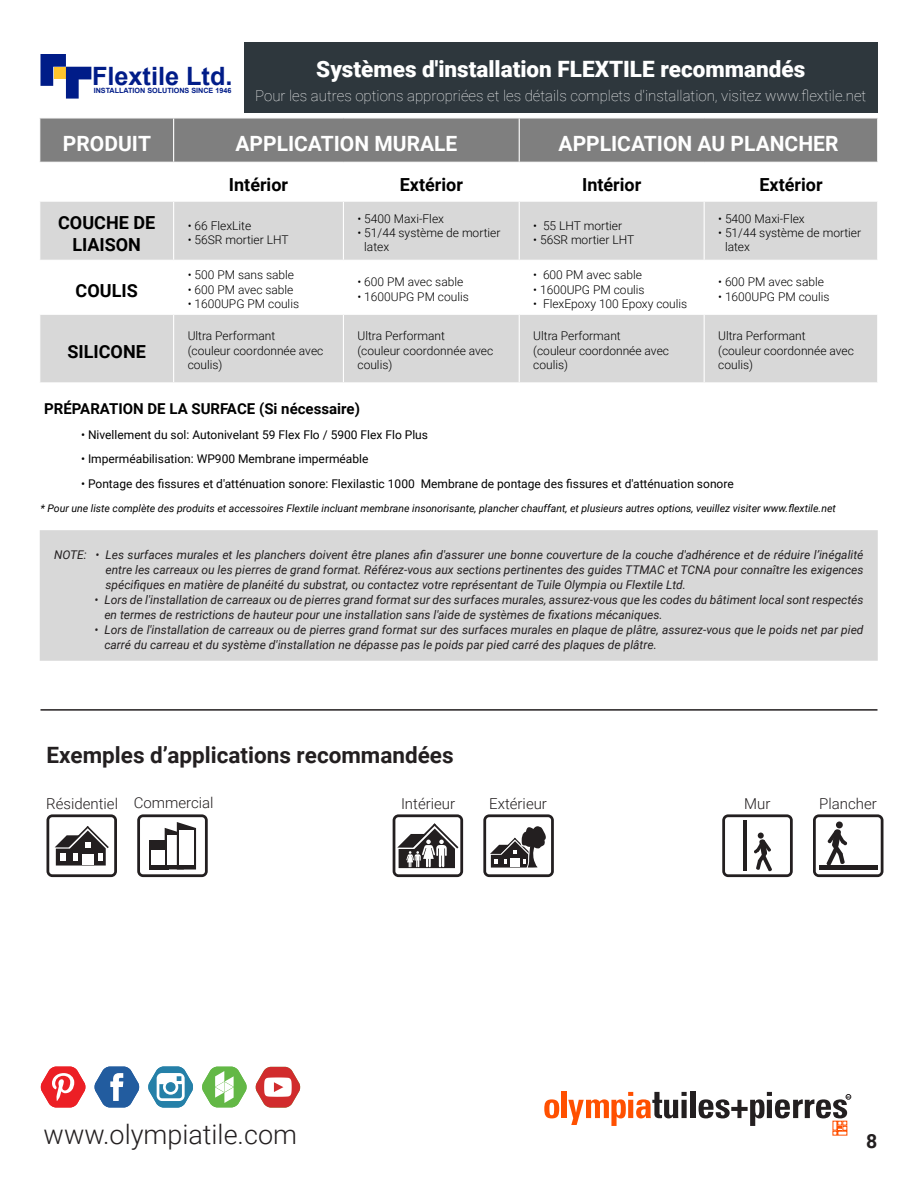
<style>
.page{position:relative;width:918px;height:1188px;background:#fff}
.page>*{position:absolute;margin:0;border:0;box-sizing:border-box;transform-origin:0 0}
.t1{font:300 27px "Roboto";color:#231f20}
.t2{font:700 25.2px "Arial";color:#001c88}
.t3{font:900 22.5px "Roboto";color:#fff}
.t4{font:700 22.5px "Roboto";color:#231f20}
.t5{font:700 21px "Roboto";color:#fff}
.t6{font:700 19.5px "Roboto";color:#231f20}
.t7{font:700 18px/21.6px "Roboto";color:#000;text-align:center}
.t8{font:100 15px "Roboto";color:#fff}
.t9{font:300 15px "Roboto";color:#231f20}
.t10{font:700 15px "Roboto";color:#000}
.t11{font:italic 12px/15px "Roboto";color:#231f20}
.t12{font:300 12px/14.4px "Roboto";color:#000}
.t13{font:12px "Roboto";color:#000}
.t14{font:italic 10.5px "Roboto";color:#000}
.t15{font:700 7.2px "Arial";color:#001c88}
.t16{font:700 2.4px "Arial";color:#231f20}
</style>
<div class="page">
<svg style="left:544px;top:1099px;width:15px;height:19px"></svg>
<div style="left:561px;top:1092px;width:6px;height:26px;background:#ff5000"></div>
<svg style="left:568px;top:1092px;width:119px;height:34px"></svg>
<div style="left:690px;top:1092px;width:6px;height:26px;background:#231f20"></div>
<svg style="left:699px;top:1092px;width:152px;height:43px"></svg>
<svg style="left:47px;top:814px;width:70px;height:63px"></svg>
<svg style="left:137px;top:814px;width:71px;height:63px"></svg>
<div style="left:151px;top:850px;width:14px;height:5px;background:#fff"></div>
<div style="left:151px;top:855px;width:14px;height:5px;background:#fff"></div>
<div style="left:151px;top:860px;width:14px;height:5px;background:#fff"></div>
<svg style="left:393px;top:814px;width:70px;height:63px"></svg>
<svg style="left:483px;top:814px;width:71px;height:63px"></svg>
<svg style="left:813px;top:814px;width:70px;height:63px"></svg>
<div style="left:836px;top:822px;width:7px;height:6px;background:#231f20;border-radius:50%"></div>
<svg style="left:722px;top:814px;width:71px;height:63px"></svg>
<hr style="left:743px;top:820px;width:4px;height:51px;background:#231f20">
<div style="left:244px;top:42px;width:634px;height:71px;background:#2e373d"></div>
<svg style="left:40px;top:54px;width:51px;height:45px"></svg>
<svg style="left:94px;top:1067px;width:45px;height:40px"></svg>
<svg style="left:41px;top:1067px;width:45px;height:40px"></svg>
<svg style="left:202px;top:1067px;width:45px;height:40px"></svg>
<svg style="left:148px;top:1066px;width:45px;height:42px"></svg>
<svg style="left:255px;top:1067px;width:45px;height:41px"></svg>
<hr style="left:40px;top:709px;width:838px;height:2px;background:#231f20">
<div style="left:40px;top:118px;width:837px;height:44px;background:#7f7f7f"></div>
<svg style="left:40px;top:202px;width:838px;height:459px;fill:#d8d8d8"></svg>
<hr style="left:173px;top:118px;width:1px;height:44px;background:#fff">
<hr style="left:519px;top:118px;width:1px;height:44px;background:#fff">
<hr style="left:173px;top:202px;width:1px;height:58px;background:#fff">
<hr style="left:343px;top:202px;width:1px;height:58px;background:#fff">
<hr style="left:519px;top:202px;width:1px;height:58px;background:#fff">
<hr style="left:704px;top:202px;width:1px;height:58px;background:#fff">
<hr style="left:877px;top:202px;width:1px;height:58px;background:#fff">
<hr style="left:173px;top:261px;width:1px;height:53px;background:#fff">
<hr style="left:343px;top:261px;width:1px;height:53px;background:#fff">
<hr style="left:519px;top:261px;width:1px;height:53px;background:#fff">
<hr style="left:704px;top:261px;width:1px;height:53px;background:#fff">
<hr style="left:877px;top:261px;width:1px;height:53px;background:#fff">
<hr style="left:173px;top:315px;width:1px;height:67px;background:#fff">
<hr style="left:343px;top:315px;width:1px;height:67px;background:#fff">
<hr style="left:519px;top:315px;width:1px;height:67px;background:#fff">
<hr style="left:704px;top:315px;width:1px;height:67px;background:#fff">
<hr style="left:877px;top:315px;width:1px;height:67px;background:#fff">
<hr style="left:39px;top:260px;width:135px;height:1px;background:#fff">
<hr style="left:174px;top:260px;width:169px;height:1px;background:#fff">
<hr style="left:343px;top:260px;width:176px;height:1px;background:#fff">
<hr style="left:519px;top:260px;width:185px;height:1px;background:#fff">
<hr style="left:704px;top:260px;width:174px;height:1px;background:#fff">
<hr style="left:39px;top:314px;width:135px;height:1px;background:#fff">
<hr style="left:174px;top:314px;width:169px;height:1px;background:#fff">
<hr style="left:343px;top:314px;width:176px;height:1px;background:#fff">
<hr style="left:519px;top:314px;width:185px;height:1px;background:#fff">
<hr style="left:704px;top:314px;width:174px;height:1px;background:#fff">
<hr style="left:39px;top:382px;width:135px;height:1px;background:#fff">
<hr style="left:174px;top:382px;width:169px;height:1px;background:#fff">
<hr style="left:343px;top:382px;width:176px;height:1px;background:#fff">
<hr style="left:519px;top:382px;width:185px;height:1px;background:#fff">
<hr style="left:704px;top:382px;width:174px;height:1px;background:#fff">
<p class="t2" style="left:92px;top:60px;width:142px">Flextile Ltd.</p>
<p class="t15" style="left:94px;top:85px;width:139px">INSTALLATION SOLUTIONS SINCE 1946</p>
<p class="t3" style="left:316px;top:54px;width:491px">Systèmes d'installation FLEXTILE recommandés</p>
<p class="t8" style="left:255px;top:86px;width:613px">Pour les autres options appropriées et les détails complets d'installation, visitez www.flextile.net</p>
<p class="t5" style="left:63px;top:129px;width:90px">PRODUIT</p>
<p class="t5" style="left:235px;top:129px;width:223px">APPLICATION MURALE</p>
<p class="t5" style="left:559px;top:129px;width:281px">APPLICATION AU PLANCHER</p>
<p class="t7" style="left:229px;top:173px;width:61px">Intérior</p>
<p class="t7" style="left:400px;top:173px;width:65px">Extérior</p>
<p class="t7" style="left:582px;top:173px;width:61px">Intérior</p>
<p class="t7" style="left:759px;top:173px;width:65px">Extérior</p>
<p class="t7" style="left:58px;top:211px;width:98px">COUCHE DE<br>LIAISON</p>
<p class="t12" style="left:188px;top:218px;width:65px">• 66 FlexLite</p>
<p class="t12" style="left:358px;top:211px;width:88px">• 5400 Maxi-Flex</p>
<p class="t12" style="left:364px;top:225px;width:138px;text-indent:-7px">• 51/44 système de mortier latex</p>
<p class="t12" style="left:718px;top:211px;width:88px">• 5400 Maxi-Flex</p>
<p class="t12" style="left:725px;top:225px;width:138px;text-indent:-7px">• 51/44 système de mortier latex</p>
<p class="t12" style="left:533px;top:218px;width:90px">• 55 LHT mortier</p>
<p class="t12" style="left:533px;top:232px;width:102px">• 56SR mortier LHT</p>
<p class="t12" style="left:188px;top:232px;width:102px">• 56SR mortier LHT</p>
<p class="t7" style="left:76px;top:279px;width:64px">COULIS</p>
<p class="t12" style="left:188px;top:267px;width:108px">• 500 PM sans sable</p>
<p class="t12" style="left:188px;top:282px;width:107px">• 600 PM avec sable</p>
<p class="t12" style="left:188px;top:296px;width:113px">• 1600UPG PM coulis</p>
<p class="t12" style="left:358px;top:274px;width:107px">• 600 PM avec sable</p>
<p class="t12" style="left:358px;top:289px;width:113px">• 1600UPG PM coulis</p>
<p class="t12" style="left:533px;top:267px;width:110px">• 600 PM avec sable</p>
<p class="t12" style="left:533px;top:282px;width:113px">• 1600UPG PM coulis</p>
<p class="t12" style="left:533px;top:296px;width:156px">• FlexEpoxy 100 Epoxy coulis</p>
<p class="t12" style="left:718px;top:274px;width:107px">• 600 PM avec sable</p>
<p class="t12" style="left:718px;top:289px;width:113px">• 1600UPG PM coulis</p>
<p class="t12" style="left:188px;top:329px;width:137px">Ultra Performant<br>(couleur coordonnée avec coulis)</p>
<p class="t12" style="left:358px;top:329px;width:137px">Ultra Performant<br>(couleur coordonnée avec coulis)</p>
<p class="t12" style="left:533px;top:329px;width:137px">Ultra Performant<br>(couleur coordonnée avec coulis)</p>
<p class="t12" style="left:718px;top:329px;width:137px">Ultra Performant<br>(couleur coordonnée avec coulis)</p>
<p class="t10" style="left:44px;top:398px;width:317px">PRÉPARATION DE LA SURFACE (Si nécessaire)</p>
<p class="t13" style="left:81px;top:426px;width:349px">• Nivellement du sol: Autonivelant 59 Flex Flo / 5900 Flex Flo Plus</p>
<p class="t13" style="left:81px;top:450px;width:289px">• Imperméabilisation: WP900 Membrane imperméable</p>
<p class="t13" style="left:81px;top:475px;width:654px">• Pontage des fissures et d'atténuation sonore: Flexilastic 1000 Membrane de pontage des fissures et d'atténuation sonore</p>
<p class="t14" style="left:40px;top:501px;width:797px">* Pour une liste complète des produits et accessoires Flextile incluant membrane insonorisante, plancher chauffant, et plusieurs autres options, veuillez visiter www.flextile.net</p>
<p class="t11" style="left:105px;top:547px;width:760px;text-align:justify;text-indent:-51px">NOTE: • Les surfaces murales et les planchers doivent être planes afin d'assurer une bonne couverture de la couche d'adhérence et de réduire l’inégalité entre les carreaux ou les pierres de grand format. Référez-vous aux sections pertinentes des guides TTMAC et TCNA pour connaître les exigences spécifiques en matière de planéité du substrat, ou contactez votre représentant de Tuile Olympia ou Flextile Ltd.</p>
<p class="t11" style="left:104px;top:592px;width:761px;text-indent:-10px">• Lors de l'installation de carreaux ou de pierres grand format sur des surfaces murales, assurez-vous que les codes du bâtiment local sont respectés en termes de restrictions de hauteur pour une installation sans l'aide de systèmes de fixations mécaniques.</p>
<p class="t11" style="left:104px;top:622px;width:761px;text-indent:-10px">• Lors de l'installation de carreaux ou de pierres grand format sur des surfaces murales en plaque de plâtre, assurez-vous que le poids net par pied carré du carreau et du système d'installation ne dépasse pas le poids par pied carré des plaques de plâtre.</p>
<p class="t7" style="left:68px;top:340px;width:80px">SILICONE</p>
<p class="t4" style="left:46px;top:739px;width:409px">Exemples d’applications recommandées</p>
<p class="t9" style="left:46px;top:793px;width:73px">Résidentiel</p>
<p class="t9" style="left:134px;top:793px;width:81px">Commercial</p>
<p class="t9" style="left:401px;top:793px;width:56px">Intérieur</p>
<p class="t9" style="left:489px;top:793px;width:59px">Extérieur</p>
<p class="t9" style="left:744px;top:793px;width:28px">Mur</p>
<p class="t9" style="left:819px;top:793px;width:59px">Plancher</p>
<p class="t1" style="left:44px;top:1115px;width:255px">www.olympiatile.com</p>
<p class="t16" style="left:847px;top:1095px;width:5px">MD</p>
<p class="t6" style="left:866px;top:1127px;width:13px">8</p>
</div>
